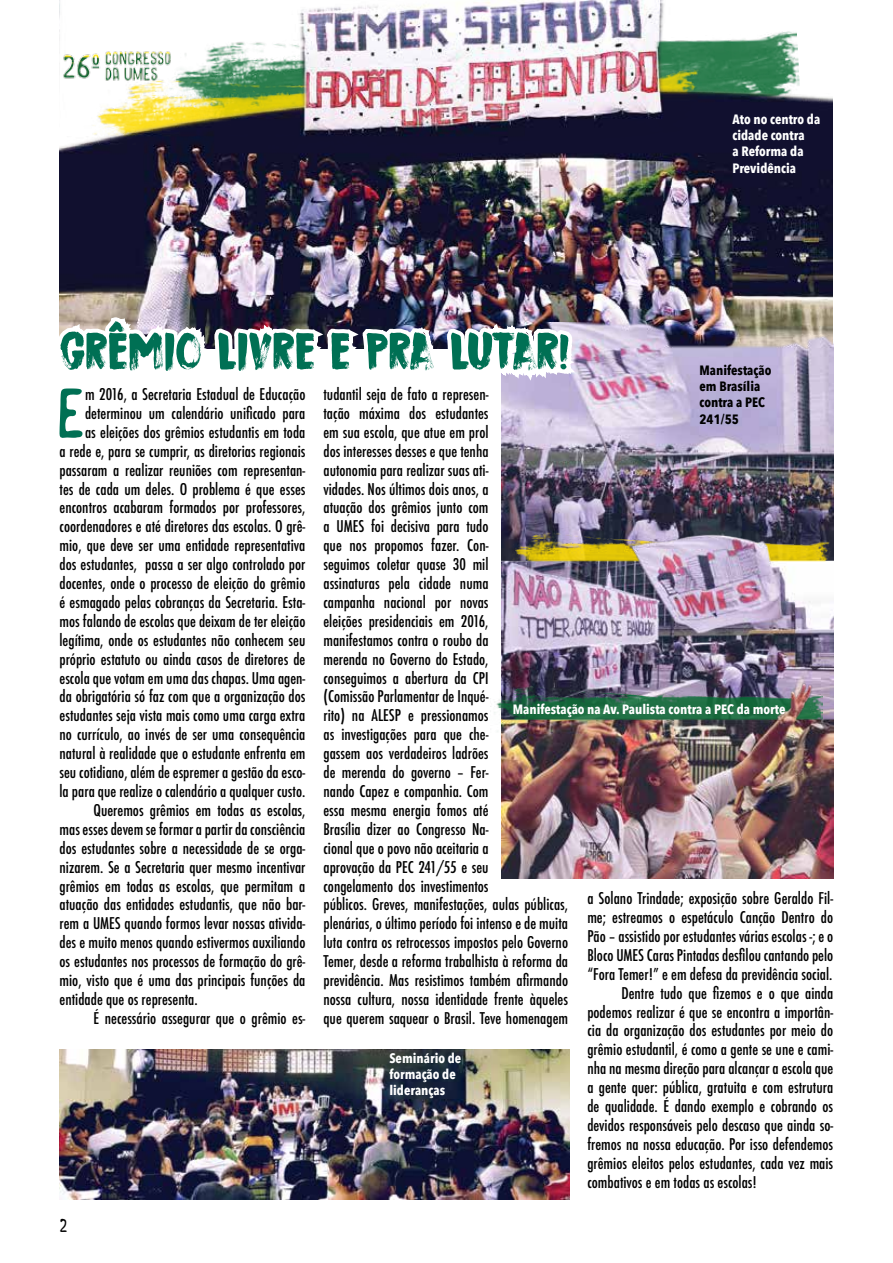
<style>
.page{position:relative;width:893px;height:1263px;background:#fff}
.page>*{position:absolute;margin:0;border:0;box-sizing:border-box;transform-origin:0 0}
.t1{font:67.35px "Norquay";color:#007054}
.t2{font:52.35px "DK Sushi Bar";color:#007054}
.t3{font:18px "Norquay";color:#000}
.t4{font:500 condensed 15.75px/18.9px "Futura";color:#000}
.t5{font:700 13.5px/16.2px "Avenir Next Condensed";color:#fff}
.t6{font:700 13.5px/16.2px "Avenir Next Condensed";color:#000}
</style>
<div class="page">
<img style="left:418px;top:0;width:415px;height:322px">
<img style="left:676px;top:322px;width:158px;height:206px">
<img style="left:59px;top:1049px;width:511px;height:150px">
<img style="left:59px;top:0;width:359px;height:349px">
<img style="left:298px;top:193px;width:148px;height:156px">
<img style="left:360px;top:225px;width:67px;height:124px">
<img style="left:501px;top:225px;width:175px;height:337px">
<img style="left:446px;top:193px;width:160px;height:283px">
<img style="left:427px;top:207px;width:159px;height:247px">
<img style="left:502px;top:497px;width:331px;height:186px">
<img style="left:490px;top:681px;width:332px;height:57px">
<img style="left:502px;top:683px;width:331px;height:195px">
<p class="t5" style="left:732px;top:111px;width:89px">Ato no centro da cidade contra<br>a Reforma da<br>Previdência</p>
<h2 class="t2" style="left:59px;top:320px;width:511px">GRÊMIO LIVRE E PRA LUTAR!</h2>
<p class="t6" style="left:699px;top:362px;width:73px">Manifestação em Brasília contra a PEC<br>241/55</p>
<p class="t4" style="left:323px;top:385px;width:246px">tudantil seja de fato a represen-<br>tação máxima dos estudantes<br>em sua escola, que atue em prol<br>dos interesses desses e que tenha<br>autonomia para realizar suas ati-<br>vidades. Nos últimos dois anos, a<br>atuação dos grêmios junto com<br>a UMES foi decisiva para tudo<br>que nos propomos fazer. Con-<br>seguimos coletar quase 30 mil<br>assinaturas pela cidade numa<br>campanha nacional por novas<br>eleições presidenciais em 2016,<br>manifestamos contra o roubo da<br>merenda no Governo do Estado,<br>conseguimos a abertura da CPI<br>(Comissão Parlamentar de Inqué-<br>rito) na ALESP e pressionamos<br>as investigações para que che-<br>gassem aos verdadeiros ladrões<br>de merenda do governo – Fer-<br>nando Capez e companhia. Com<br>essa mesma energia fomos até<br>Brasília dizer ao Congresso Na-<br>cional que o povo não aceitaria a<br>aprovação da PEC 241/55 e seu<br>congelamento dos investimentos<br>públicos. Greves, manifestações, aulas públicas, plenárias, o último período foi intenso e de muita luta contra os retrocessos impostos pelo Governo Temer, desde a reforma trabalhista à reforma da previdência. Mas resistimos também afirmando nossa cultura, nossa identidade frente àqueles que querem saquear o Brasil. Teve homenagem</p>
<h1 class="t1" style="left:56px;top:373px;width:30px">E</h1>
<p class="t4" style="left:85px;top:385px;width:222px">m 2016, a Secretaria Estadual de Educação</p>
<p class="t4" style="left:85px;top:404px;width:222px">determinou um calendário unificado para</p>
<p class="t4" style="left:85px;top:423px;width:222px">as eleições dos grêmios estudantis em toda</p>
<p class="t4" style="left:60px;top:442px;width:247px">a rede e, para se cumprir, as diretorias regionais</p>
<p class="t4" style="left:60px;top:460px;width:247px">passaram a realizar reuniões com representan-</p>
<p class="t4" style="left:60px;top:479px;width:247px">tes de cada um deles. O problema é que esses</p>
<p class="t4" style="left:60px;top:498px;width:247px">encontros acabaram formados por professores,</p>
<p class="t4" style="left:60px;top:517px;width:247px">coordenadores e até diretores das escolas. O grê-</p>
<p class="t4" style="left:60px;top:536px;width:247px">mio, que deve ser uma entidade representativa</p>
<p class="t4" style="left:60px;top:555px;width:247px">dos estudantes, passa a ser algo controlado por</p>
<p class="t4" style="left:60px;top:574px;width:247px">docentes, onde o processo de eleição do grêmio</p>
<p class="t4" style="left:60px;top:593px;width:247px">é esmagado pelas cobranças da Secretaria. Esta-</p>
<p class="t4" style="left:60px;top:612px;width:247px">mos falando de escolas que deixam de ter eleição</p>
<p class="t4" style="left:60px;top:631px;width:247px">legítima, onde os estudantes não conhecem seu</p>
<p class="t4" style="left:60px;top:649px;width:247px">próprio estatuto ou ainda casos de diretores de</p>
<p class="t4" style="left:60px;top:668px;width:247px">escola que votam em uma das chapas. Uma agen-</p>
<p class="t4" style="left:60px;top:687px;width:247px">da obrigatória só faz com que a organização dos</p>
<p class="t4" style="left:60px;top:706px;width:247px">estudantes seja vista mais como uma carga extra</p>
<p class="t4" style="left:60px;top:725px;width:247px">no currículo, ao invés de ser uma consequência</p>
<p class="t4" style="left:60px;top:744px;width:247px">natural à realidade que o estudante enfrenta em</p>
<p class="t4" style="left:60px;top:763px;width:247px">seu cotidiano, além de espremer a gestão da esco-</p>
<p class="t4" style="left:60px;top:782px;width:247px">la para que realize o calendário a qualquer custo.</p>
<p class="t4" style="left:94px;top:801px;width:213px">Queremos grêmios em todas as escolas,</p>
<p class="t4" style="left:60px;top:820px;width:247px">mas esses devem se formar a partir da consciência</p>
<p class="t4" style="left:60px;top:838px;width:247px">dos estudantes sobre a necessidade de se orga-</p>
<p class="t4" style="left:60px;top:857px;width:247px">nizarem. Se a Secretaria quer mesmo incentivar</p>
<p class="t4" style="left:60px;top:876px;width:247px">grêmios em todas as escolas, que permitam a</p>
<p class="t4" style="left:60px;top:895px;width:247px">atuação das entidades estudantis, que não bar-</p>
<p class="t4" style="left:60px;top:914px;width:247px">rem a UMES quando formos levar nossas ativida-</p>
<p class="t4" style="left:60px;top:933px;width:247px">des e muito menos quando estivermos auxiliando</p>
<p class="t4" style="left:60px;top:952px;width:247px">os estudantes nos processos de formação do grê-</p>
<p class="t4" style="left:60px;top:971px;width:247px">mio, visto que é uma das principais funções da</p>
<p class="t4" style="left:60px;top:990px;width:140px">entidade que os representa.</p>
<p class="t4" style="left:94px;top:1009px;width:213px">É necessário assegurar que o grêmio es-</p>
<p class="t5" style="left:513px;top:701px;width:274px">Manifestação na Av. Paulista contra a PEC da morte</p>
<p class="t4" style="left:587px;top:889px;width:247px">a Solano Trindade; exposição sobre Geraldo Fil-</p>
<p class="t4" style="left:587px;top:908px;width:247px">me; estreamos o espetáculo Canção Dentro do</p>
<p class="t4" style="left:587px;top:927px;width:247px">Pão – assistido por estudantes várias escolas -; e o</p>
<p class="t4" style="left:587px;top:946px;width:247px">Bloco UMES Caras Pintadas desfilou cantando pelo</p>
<p class="t4" style="left:587px;top:964px;width:247px">“Fora Temer!” e em defesa da previdência social.</p>
<p class="t4" style="left:621px;top:983px;width:213px">Dentre tudo que fizemos e o que ainda</p>
<p class="t4" style="left:587px;top:1002px;width:247px">podemos realizar é que se encontra a importân-</p>
<p class="t4" style="left:587px;top:1021px;width:247px">cia da organização dos estudantes por meio do</p>
<p class="t4" style="left:587px;top:1040px;width:247px">grêmio estudantil, é como a gente se une e cami-</p>
<p class="t4" style="left:587px;top:1059px;width:247px">nha na mesma direção para alcançar a escola que</p>
<p class="t4" style="left:587px;top:1078px;width:247px">a gente quer: pública, gratuita e com estrutura</p>
<p class="t4" style="left:587px;top:1097px;width:247px">de qualidade. É dando exemplo e cobrando os</p>
<p class="t4" style="left:587px;top:1116px;width:247px">devidos responsáveis pelo descaso que ainda so-</p>
<p class="t4" style="left:587px;top:1135px;width:247px">fremos na nossa educação. Por isso defendemos</p>
<p class="t4" style="left:587px;top:1153px;width:247px">grêmios eleitos pelos estudantes, cada vez mais</p>
<p class="t4" style="left:587px;top:1172px;width:171px">combativos e em todas as escolas!</p>
<p class="t5" style="left:389px;top:1050px;width:73px">Seminário de formação de lideranças</p>
<p class="t3" style="left:60px;top:1214px;width:9px">2</p>
</div>
